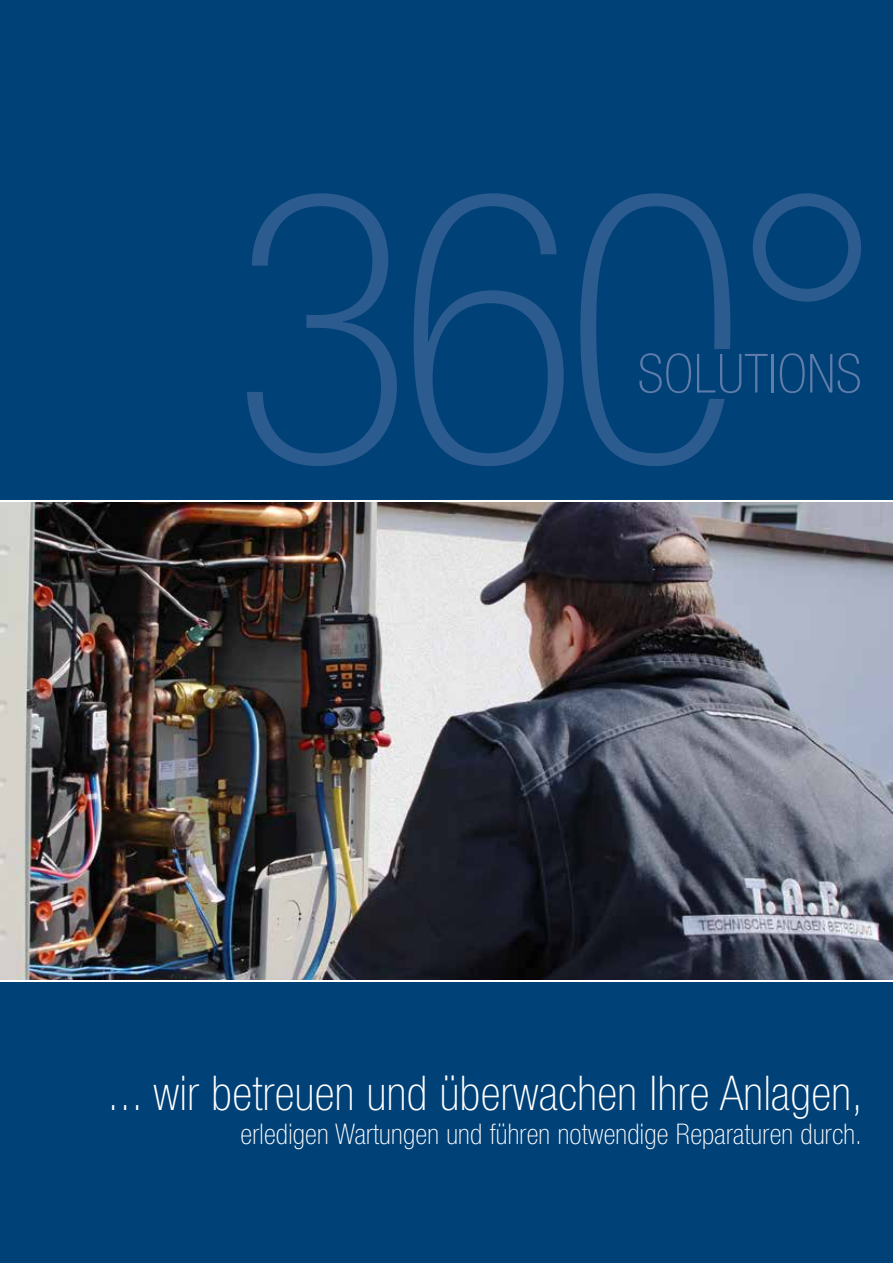
<style>
.page{position:relative;width:893px;height:1263px;background:#fff}
.page>*{position:absolute;margin:0;border:0;box-sizing:border-box;transform-origin:0 0}
.t1{font:100 condensed 54px "Helvetica Neue LT Std";letter-spacing:.01em;color:#607caa}
.t2{font:100 condensed 48px "Helvetica Neue LT Std";letter-spacing:.01em;color:#fff}
.t3{font:100 condensed 28.5px "Helvetica Neue LT Std";letter-spacing:.01em;color:#fff}
</style>
<div class="page">
<div style="left:1px;top:983px;width:892px;height:280px;background:#004177"></div>
<div style="left:1px;top:0;width:892px;height:499px;background:#004177"></div>
<img style="left:1px;top:503px;width:892px;height:476px">
<svg style="left:247px;top:193px;width:614px;height:273px"></svg>
<h1 class="t1" style="left:638px;top:343px;width:226px">SOLUTIONS</h1>
<h2 class="t2" style="left:107px;top:1066px;width:757px">... wir betreuen und überwachen Ihre Anlagen,</h2>
<p class="t3" style="left:241px;top:1118px;width:623px">erledigen Wartungen und führen notwendige Reparaturen durch.</p>
</div>
